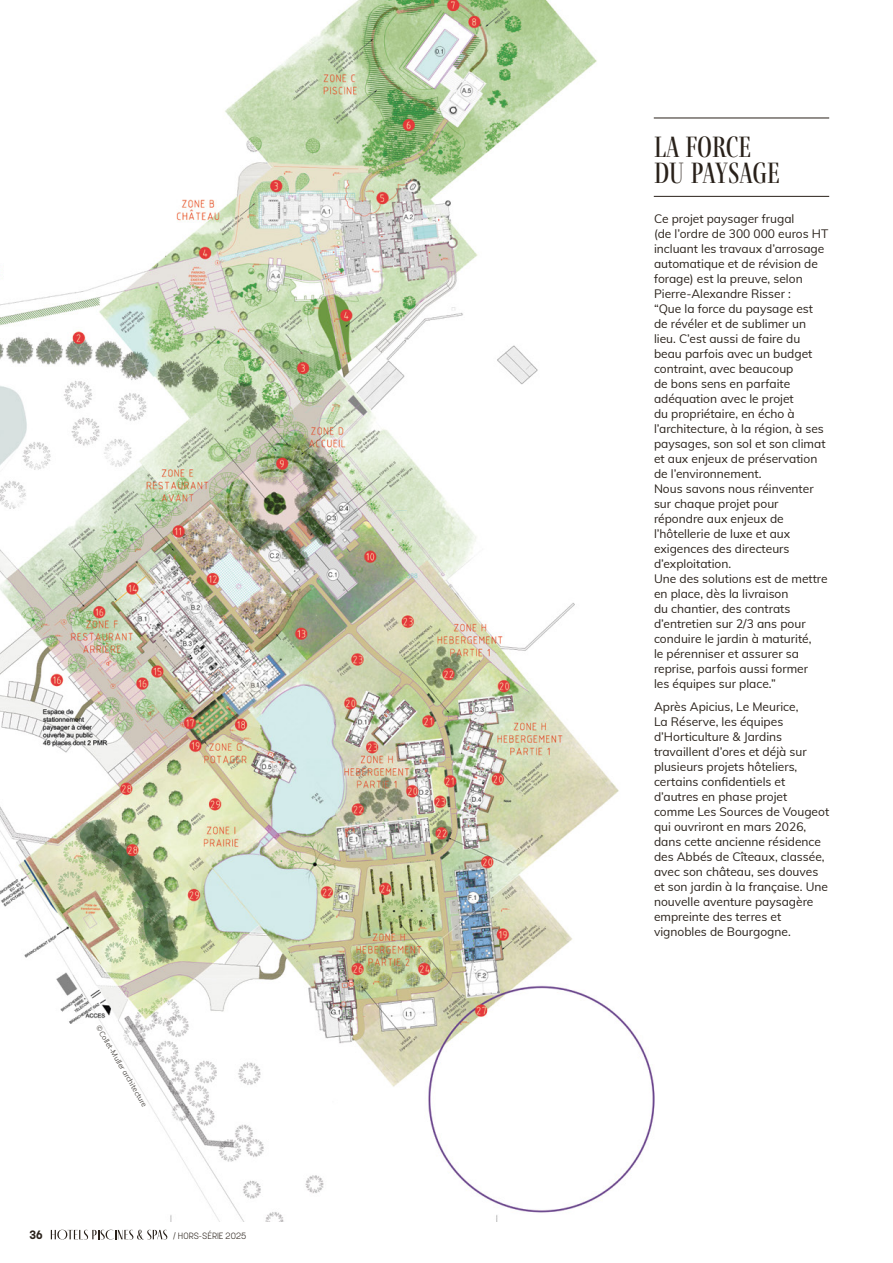
<style>
.page{position:relative;width:893px;height:1263px;background:#fff}
.page>*{position:absolute;margin:0;border:0;box-sizing:border-box;transform-origin:0 0}
.t1{font:30px/25.5px "Fino";letter-spacing:-.005em;color:#29211a}
.t2{font:12px/15px "Muli";color:#29211a}
.t3{font:700 12px "Korolev";color:#29211a}
.t4{font:300 9px "Korolev";color:#29211a}
.t5{font:7.5px "Muli";color:#55524e}
</style>
<div class="page">
<svg style="left:51px;top:1230px;width:116px;height:9px"></svg>
<img style="left:0;top:0;width:721px;height:1221px">
<hr style="left:654px;top:118px;width:175px;height:1px;background:#29211a">
<hr style="left:654px;top:196px;width:175px;height:1px;background:#29211a">
<p class="t5" style="left:102px;top:1023px;width:95px;rotate:59deg">©Collet-Muller architecture</p>
<p class="t3" style="left:29px;top:1227px;width:15px">36</p>
<p class="t4" style="left:173px;top:1230px;width:75px">/ HORS-SÉRIE 2025</p>
<h1 class="t1" style="left:654px;top:134px;width:127px">LA FORCE<br>DU PAYSAGE</h1>
<p class="t2" style="left:654px;top:210px;width:176px">Ce projet paysager frugal<br>(de l’ordre de 300 000 euros HT incluant les travaux d’arrosage automatique et de révision de forage) est la preuve, selon<br>Pierre-Alexandre Risser :<br>“Que la force du paysage est de révéler et de sublimer un lieu. C’est aussi de faire du beau parfois avec un budget contraint, avec beaucoup<br>de bons sens en parfaite adéquation avec le projet<br>du propriétaire, en écho à l’architecture, à la région, à ses paysages, son sol et son climat et aux enjeux de préservation de l’environnement.<br>Nous savons nous réinventer sur chaque projet pour répondre aux enjeux de l’hôtellerie de luxe et aux exigences des directeurs d’exploitation.<br>Une des solutions est de mettre en place, dès la livraison<br>du chantier, des contrats d’entretien sur 2/3 ans pour conduire le jardin à maturité,<br>le pérenniser et assurer sa reprise, parfois aussi former<br>les équipes sur place.”</p>
<p class="t2" style="left:654px;top:699px;width:177px">Après Apicius, Le Meurice,<br>La Réserve, les équipes d’Horticulture &amp; Jardins travaillent d’ores et déjà sur plusieurs projets hôteliers, certains confidentiels et d’autres en phase projet comme Les Sources de Vougeot qui ouvriront en mars 2026, dans cette ancienne résidence des Abbés de Cîteaux, classée, avec son château, ses douves et son jardin à la française. Une nouvelle aventure paysagère empreinte des terres et vignobles de Bourgogne.</p>
</div>
